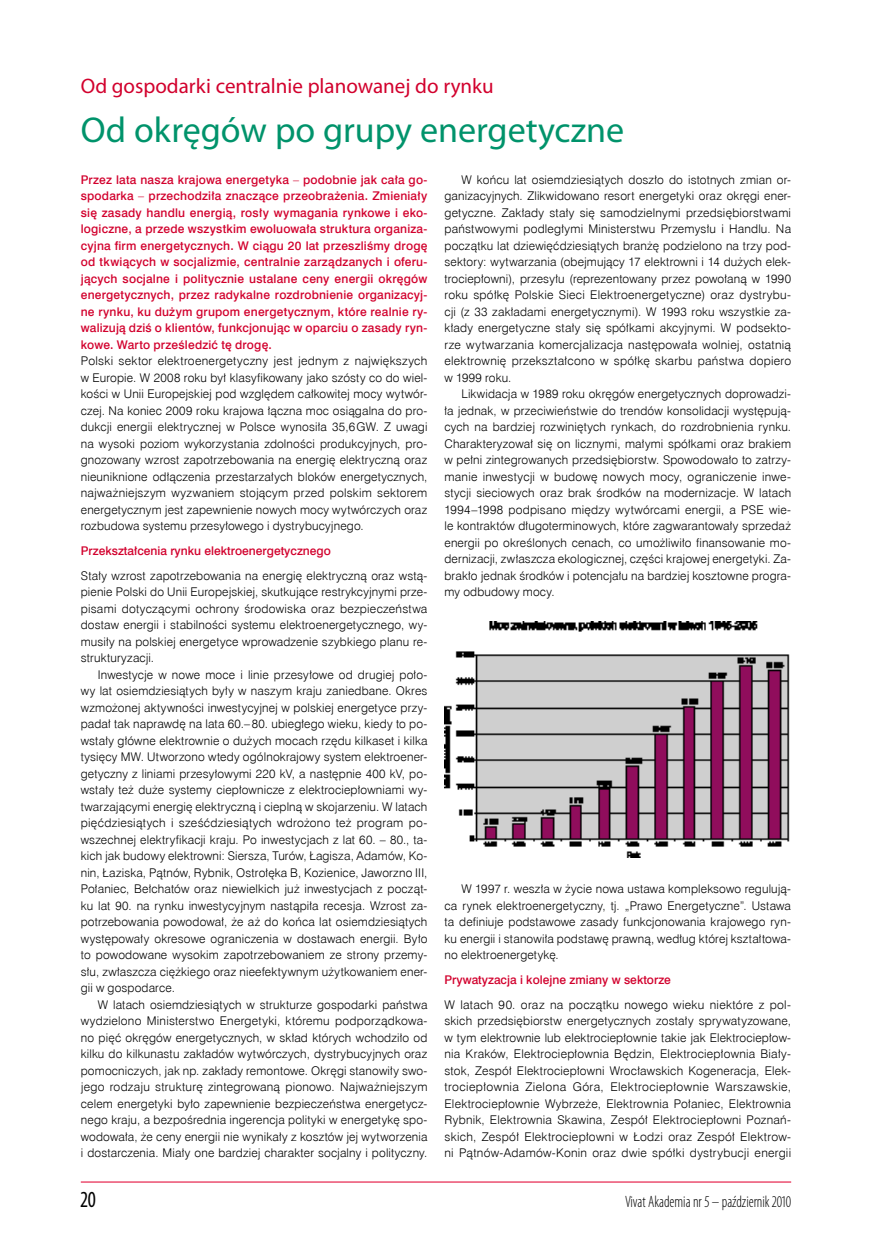
<style>
.page{position:relative;width:872px;height:1242px;background:#fff}
.page>*{position:absolute;margin:0;border:0;box-sizing:border-box;transform-origin:0 0}
.t1{font:36px "Myriad Pro";color:#00936b}
.t2{font:condensed 23.1px "Myriad Pro";color:#000;scale:.91 1}
.t3{font:21px "Myriad Pro";color:#d2002d}
.t4{font:300 condensed 16.5px "Myriad Pro";color:#000;scale:.91 1}
.t5{font:12px/16.5px "Swis 721 Lt EU";letter-spacing:.015em;color:#000;text-align:justify}
.t6{font:12px/16.5px "Swis 721 Md EU";color:#d2002d;text-align:justify}
.s1{font-family:"Swis 721 Lt EU"}
</style>
<div class="page">
<hr style="left:81px;top:1181px;width:710px;height:1px;background:#e20030">
<img style="left:444px;top:622px;width:346px;height:235px">
<h3 class="t3" style="left:81px;top:74px;width:414px">Od gospodarki centralnie planowanej do rynku</h3>
<h1 class="t1" style="left:81px;top:111px;width:545px">Od okręgów po grupy energetyczne</h1>
<p class="t6" style="left:81px;top:172px;width:348px">Przez lata nasza krajowa energetyka <span class="s1">–</span> podobnie jak cała go&shy;spodarka <span class="s1">–</span> przechodziła znaczące przeobrażenia. Zmieniały się zasady handlu energią, rosły wymagania rynkowe i eko&shy;logiczne, a przede wszystkim ewoluowała struktura organiza&shy;cyjna firm energetycznych. W ciągu 20 lat przeszliśmy drogę od tkwiących w socjalizmie, centralnie zarządzanych i oferu&shy;jących socjalne i politycznie ustalane ceny energii okręgów energetycznych, przez radykalne rozdrobnienie organizacyj&shy;ne rynku, ku dużym grupom energetycznym, które realnie ry&shy;walizują dziś o klientów, funkcjonując w oparciu o zasady ryn&shy;kowe. Warto prześledzić tę drogę.</p>
<p class="t5" style="left:81px;top:353px;width:348px">Polski sektor elektroenergetyczny jest jednym z największych w Europie. W 2008 roku był klasyfikowany jako szósty co do wiel&shy;kości w Unii Europejskiej pod względem całkowitej mocy wytwór&shy;czej. Na koniec 2009 roku krajowa łączna moc osiągalna do pro&shy;dukcji energii elektrycznej w Polsce wynosiła 35,6GW. Z uwagi na wysoki poziom wykorzystania zdolności produkcyjnych, pro&shy;gnozowany wzrost zapotrzebowania na energię elektryczną oraz nieuniknione odłączenia przestarzałych bloków energetycznych, najważniejszym wyzwaniem stojącym przed polskim sektorem energetycznym jest zapewnienie nowych mocy wytwórczych oraz rozbudowa systemu przesyłowego i dystrybucyjnego.</p>
<p class="t6" style="left:81px;top:543px;width:251px">Przekształcenia rynku elektroenergetycznego</p>
<p class="t5" style="left:81px;top:567px;width:348px">Stały wzrost zapotrzebowania na energię elektryczną oraz wstą&shy;pienie Polski do Unii Europejskiej, skutkujące restrykcyjnymi prze&shy;pisami dotyczącymi ochrony środowiska oraz bezpieczeństwa dostaw energii i stabilności systemu elektroenergetycznego, wy&shy;musiły na polskiej energetyce wprowadzenie szybkiego planu re&shy;strukturyzacji.</p>
<p class="t5" style="left:81px;top:666px;width:348px;text-indent:17px">Inwestycje w nowe moce i linie przesyłowe od drugiej poło&shy;wy lat osiemdziesiątych były w naszym kraju zaniedbane. Okres wzmożonej aktywności inwestycyjnej w polskiej energetyce przy&shy;padał tak naprawdę na lata 60.–80. ubiegłego wieku, kiedy to po&shy;wstały główne elektrownie o dużych mocach rzędu kilkaset i kilka tysięcy MW. Utworzono wtedy ogólnokrajowy system elektroener&shy;getyczny z liniami przesyłowymi 220 kV, a następnie 400 kV, po&shy;wstały też duże systemy ciepłownicze z elektrociepłowniami wy&shy;twarzającymi energię elektryczną i cieplną w skojarzeniu. W latach pięćdziesiątych i sześćdziesiątych wdrożono też program po&shy;wszechnej elektryfikacji kraju. Po inwestycjach z lat 60. – 80., ta&shy;kich jak budowy elektrowni: Siersza, Turów, Łagisza, Adamów, Ko&shy;nin, Łaziska, Pątnów, Rybnik, Ostrołęka B, Kozienice, Jaworzno III, Połaniec, Bełchatów oraz niewielkich już inwestycjach z począt&shy;ku lat 90. na rynku inwestycyjnym nastąpiła recesja. Wzrost za&shy;potrzebowania powodował, że aż do końca lat osiemdziesiątych występowały okresowe ograniczenia w dostawach energii. Było to powodowane wysokim zapotrzebowaniem ze strony przemy&shy;słu, zwłaszcza ciężkiego oraz nieefektywnym użytkowaniem ener&shy;gii w gospodarce.</p>
<p class="t5" style="left:81px;top:996px;width:348px;text-indent:17px">W latach osiemdziesiątych w strukturze gospodarki państwa wydzielono Ministerstwo Energetyki, któremu podporządkowa&shy;no pięć okręgów energetycznych, w skład których wchodziło od kilku do kilkunastu zakładów wytwórczych, dystrybucyjnych oraz pomocniczych, jak np. zakłady remontowe. Okręgi stanowiły swo&shy;jego rodzaju strukturę zintegrowaną pionowo. Najważniejszym celem energetyki było zapewnienie bezpieczeństwa energetycz&shy;nego kraju, a bezpośrednia ingerencja polityki w energetykę spo&shy;wodowała, że ceny energii nie wynikały z kosztów jej wytworzenia i dostarczenia. Miały one bardziej charakter socjalny i polityczny.</p>
<p class="t5" style="left:444px;top:171px;width:348px;text-indent:17px">W końcu lat osiemdziesiątych doszło do istotnych zmian or&shy;ganizacyjnych. Zlikwidowano resort energetyki oraz okręgi ener&shy;getyczne. Zakłady stały się samodzielnymi przedsiębiorstwami państwowymi podległymi Ministerstwu Przemysłu i Handlu. Na początku lat dziewięćdziesiątych branżę podzielono na trzy pod&shy;sektory: wytwarzania (obejmujący 17 elektrowni i 14 dużych elek&shy;trociepłowni), przesyłu (reprezentowany przez powołaną w 1990 roku spółkę Polskie Sieci Elektroenergetyczne) oraz dystrybu&shy;cji (z 33 zakładami energetycznymi). W 1993 roku wszystkie za&shy;kłady energetyczne stały się spółkami akcyjnymi. W podsekto&shy;rze wytwarzania komercjalizacja następowała wolniej, ostatnią elektrownię przekształcono w spółkę skarbu państwa dopiero w 1999 roku.</p>
<p class="t5" style="left:444px;top:386px;width:348px;text-indent:17px">Likwidacja w 1989 roku okręgów energetycznych doprowadzi&shy;ła jednak, w przeciwieństwie do trendów konsolidacji występują&shy;cych na bardziej rozwiniętych rynkach, do rozdrobnienia rynku.<br>Charakteryzował się on licznymi, małymi spółkami oraz brakiem w pełni zintegrowanych przedsiębiorstw. Spowodowało to zatrzy&shy;manie inwestycji w budowę nowych mocy, ograniczenie inwe&shy;stycji sieciowych oraz brak środków na modernizacje. W latach 1994–1998 podpisano między wytwórcami energii, a PSE wie&shy;le kontraktów długoterminowych, które zagwarantowały sprzedaż energii po określonych cenach, co umożliwiło finansowanie mo&shy;dernizacji, zwłaszcza ekologicznej, części krajowej energetyki. Za&shy;brakło jednak środków i potencjału na bardziej kosztowne progra&shy;my odbudowy mocy.</p>
<p class="t5" style="left:444px;top:881px;width:348px;text-indent:17px">W 1997 r. weszła w życie nowa ustawa kompleksowo regulują&shy;ca rynek elektroenergetyczny, tj. „Prawo Energetyczne”. Ustawa ta definiuje podstawowe zasady funkcjonowania krajowego ryn&shy;ku energii i stanowiła podstawę prawną, według której kształtowa&shy;no elektroenergetykę.</p>
<p class="t6" style="left:444px;top:972px;width:228px">Prywatyzacja i kolejne zmiany w sektorze</p>
<p class="t5" style="left:444px;top:996px;width:348px">W latach 90. oraz na początku nowego wieku niektóre z pol&shy;skich przedsiębiorstw energetycznych zostały sprywatyzowane, w tym elektrownie lub elektrociepłownie takie jak Elektrociepłow&shy;nia Kraków, Elektrociepłownia Będzin, Elektrociepłownia Biały&shy;stok, Zespół Elektrociepłowni Wrocławskich Kogeneracja, Elek&shy;trociepłownia Zielona Góra, Elektrociepłownie Warszawskie, Elektrociepłownie Wybrzeże, Elektrownia Połaniec, Elektrownia Rybnik, Elektrownia Skawina, Zespół Elektrociepłowni Poznań&shy;skich, Zespół Elektrociepłowni w Łodzi oraz Zespół Elektrow&shy;ni Pątnów-Adamów-Konin oraz dwie spółki dystrybucji energii</p>
<h2 class="t2" style="left:81px;top:1186px;width:18px">20</h2>
<h3 class="t4" style="left:625px;top:1192px;width:184px">Vivat Akademia nr 5 – październik 2010</h3>
</div>
